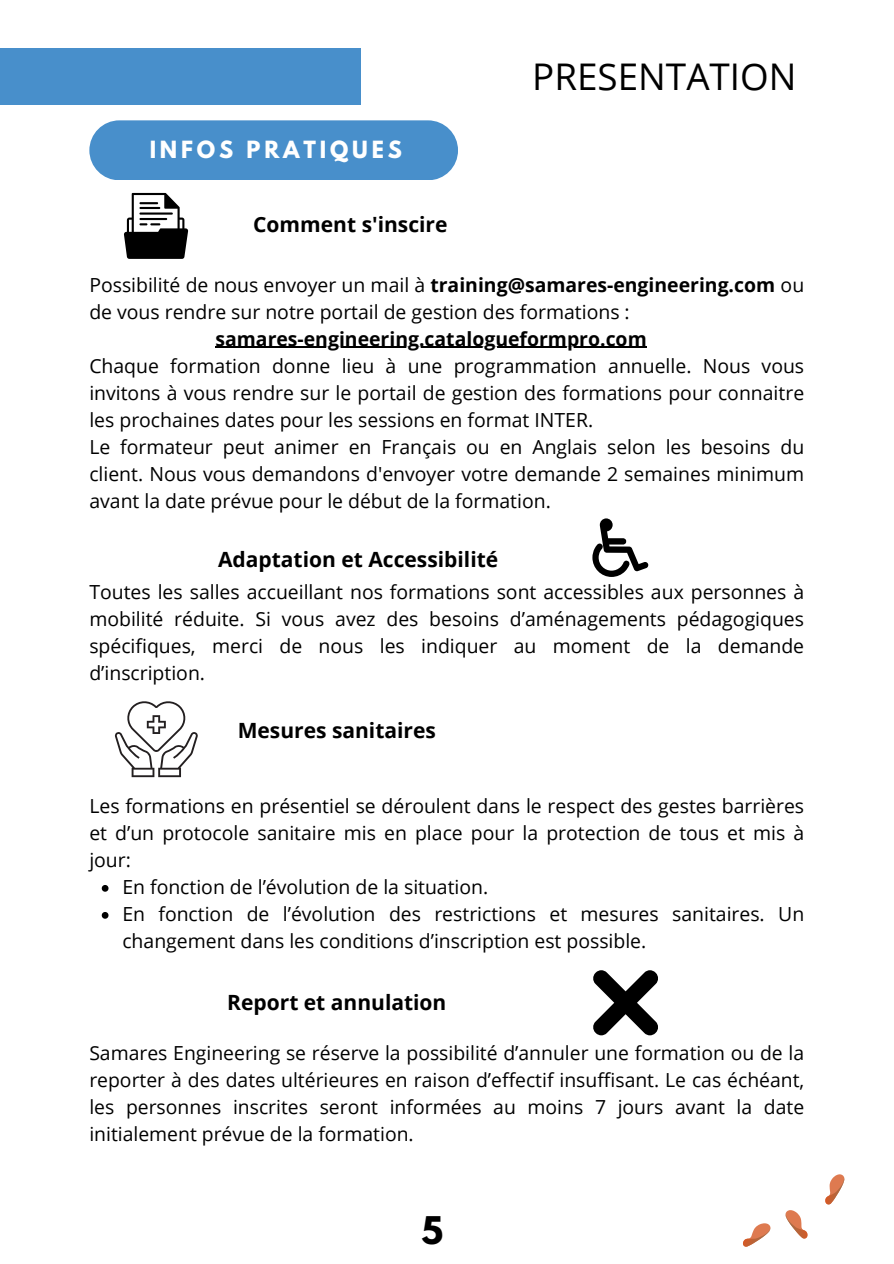
<style>
.page{position:relative;width:894px;height:1264px;background:#fff}
.page>*{position:absolute;margin:0;border:0;box-sizing:border-box;transform-origin:0 0}
.t1{font:36.75px "Open Sans";color:#000}
.t2{font:700 33.75px "League Spartan";color:#000}
.t3{font:700 21px "Open Sans";color:#000}
.t4{font:700 21px "League Spartan";letter-spacing:.18em;color:#fff}
.t5{font:19.35px/27px "Open Sans";color:#000}
.s1{font-weight:700}
</style>
<div class="page">
<div style="left:89px;top:120px;width:369px;height:60px;background:#488fcb;border-radius:30px"></div>
<svg style="left:124px;top:193px;width:64px;height:66px"></svg>
<svg style="left:592px;top:518px;width:56px;height:59px"></svg>
<hr style="left:215px;top:347px;width:431px;height:1px;background:#000">
<div style="left:0;top:48px;width:361px;height:57px;background:#488fcb"></div>
<svg style="left:115px;top:701px;width:83px;height:76px"></svg>
<svg style="left:102px;top:885px;width:6px;height:6px"></svg>
<svg style="left:102px;top:912px;width:6px;height:6px"></svg>
<svg style="left:593px;top:970px;width:65px;height:65px"></svg>
<svg style="left:743px;top:1223px;width:27px;height:24px"></svg>
<svg style="left:825px;top:1174px;width:19px;height:30px"></svg>
<svg style="left:785px;top:1210px;width:22px;height:28px"></svg>
<h1 class="t4" style="left:150px;top:139px;width:253px">INFOS PRATIQUES</h1>
<h2 class="t3" style="left:253px;top:210px;width:196px">Comment s'inscire</h2>
<p class="t1" style="left:532px;top:51px;width:265px">PRESENTATION</p>
<h3 class="t5" style="left:89px;top:271px;width:716px">Possibilité de nous envoyer un mail à <span class="s1">training@samares-engineering.com</span> ou de vous rendre sur notre portail de gestion des formations :</h3>
<p class="t5" style="left:89px;top:325px;width:716px;text-indent:126px"><span class="s1">samares-engineering.catalogueformpro.com<br></span>Chaque formation donne lieu à une programmation annuelle. Nous vous</p>
<p class="t5" style="left:89px;top:379px;width:716px">invitons à vous rendre sur le portail de gestion des formations pour connaitre les prochaines dates pour les sessions en format INTER.<br>Le formateur peut animer en Français ou en Anglais selon les besoins du</p>
<p class="t5" style="left:89px;top:460px;width:716px">client. Nous vous demandons d'envoyer votre demande 2 semaines minimum avant la date prévue pour le début de la formation.</p>
<p class="t3" style="left:218px;top:544px;width:281px">Adaptation et Accessibilité</p>
<h3 class="t5" style="left:89px;top:578px;width:716px;text-align:justify">Toutes les salles accueillant nos formations sont accessibles aux personnes à mobilité réduite. Si vous avez des besoins d’aménagements pédagogiques spécifiques, merci de nous les indiquer au moment de la demande d’inscription.</h3>
<p class="t3" style="left:238px;top:715px;width:200px">Mesures sanitaires</p>
<p class="t5" style="left:89px;top:792px;width:716px;text-align:justify">Les formations en présentiel se déroulent dans le respect des gestes barrières et d’un protocole sanitaire mis en place pour la protection de tous et mis à jour:</p>
<p class="t5" style="left:122px;top:873px;width:367px">En fonction de l’évolution de la situation.</p>
<h3 class="t5" style="left:122px;top:900px;width:683px">En fonction de l’évolution des restrictions et mesures sanitaires. Un changement dans les conditions d’inscription est possible.</h3>
<p class="t3" style="left:227px;top:987px;width:221px">Report et annulation</p>
<p class="t5" style="left:89px;top:1038px;width:716px;text-align:justify">Samares Engineering se réserve la possibilité d’annuler une formation ou de la reporter à des dates ultérieures en raison d’effectif insuffisant. Le cas échéant, les personnes inscrites seront informées au moins 7 jours avant la date initialement prévue de la formation.</p>
<h3 class="t2" style="left:421px;top:1213px;width:23px">5</h3>
</div>
